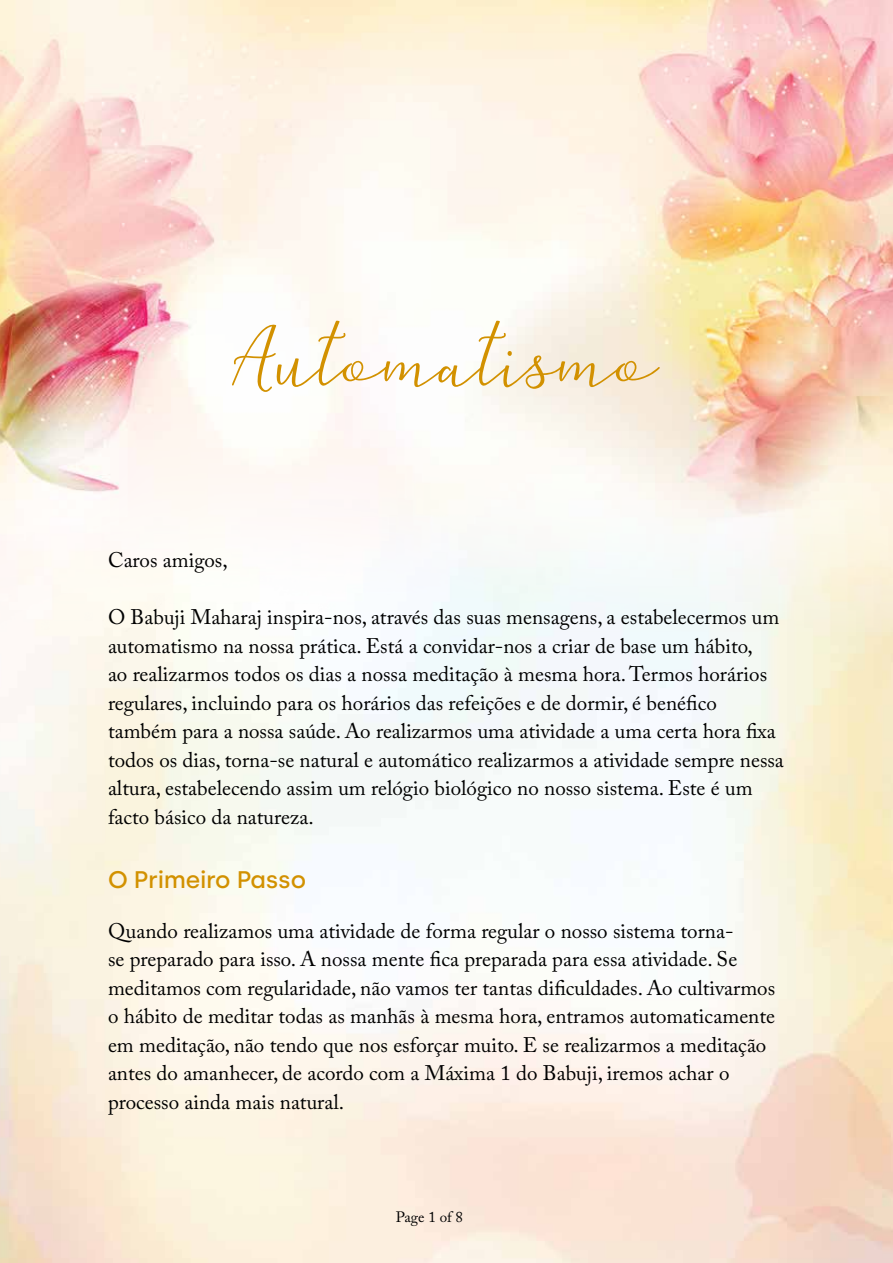
<style>
.page{position:relative;width:893px;height:1263px;background:#fff}
.page>*{position:absolute;margin:0;border:0;box-sizing:border-box;transform-origin:0 0}
.t1{font:85.95px "sidaghis";letter-spacing:-.005em;color:#d29100}
.t2{font:500 24px "Silka";letter-spacing:-.01em;color:#d29100}
.t3{font:21px/28.5px "Adobe Caslon Pro";color:#000}
.t4{font:15px "Adobe Caslon Pro";letter-spacing:-.005em;color:#000}
</style>
<div class="page">
<img style="left:0;top:0;width:893px;height:631px">
<h1 class="t1" style="left:235px;top:305px;width:425px">Automatismo</h1>
<p class="t3" style="left:108px;top:546px;width:121px">Caros amigos,</p>
<p class="t3" style="left:108px;top:602px;width:677px">O Babuji Maharaj inspira-nos, através das suas mensagens, a estabelecermos um automatismo na nossa prática. Está a convidar-nos a criar de base um hábito,<br>ao realizarmos todos os dias a nossa meditação à mesma hora. Termos horários regulares, incluindo para os horários das refeições e de dormir, é benéfico também para a nossa saúde. Ao realizarmos uma atividade a uma certa hora fixa todos os dias, torna-se natural e automático realizarmos a atividade sempre nessa altura, estabelecendo assim um relógio biológico no nosso sistema. Este é um facto básico da natureza.</p>
<p class="t2" style="left:108px;top:865px;width:200px">O Primeiro Passo</p>
<p class="t3" style="left:108px;top:916px;width:669px">Quando realizamos uma atividade de forma regular o nosso sistema torna-<br>se preparado para isso. A nossa mente fica preparada para essa atividade. Se meditamos com regularidade, não vamos ter tantas dificuldades. Ao cultivarmos o hábito de meditar todas as manhãs à mesma hora, entramos automaticamente em meditação, não tendo que nos esforçar muito. E se realizarmos a meditação antes do amanhecer, de acordo com a Máxima 1 do Babuji, iremos achar o processo ainda mais natural.</p>
<p class="t4" style="left:396px;top:1208px;width:69px">Page 1 of 8</p>
</div>
